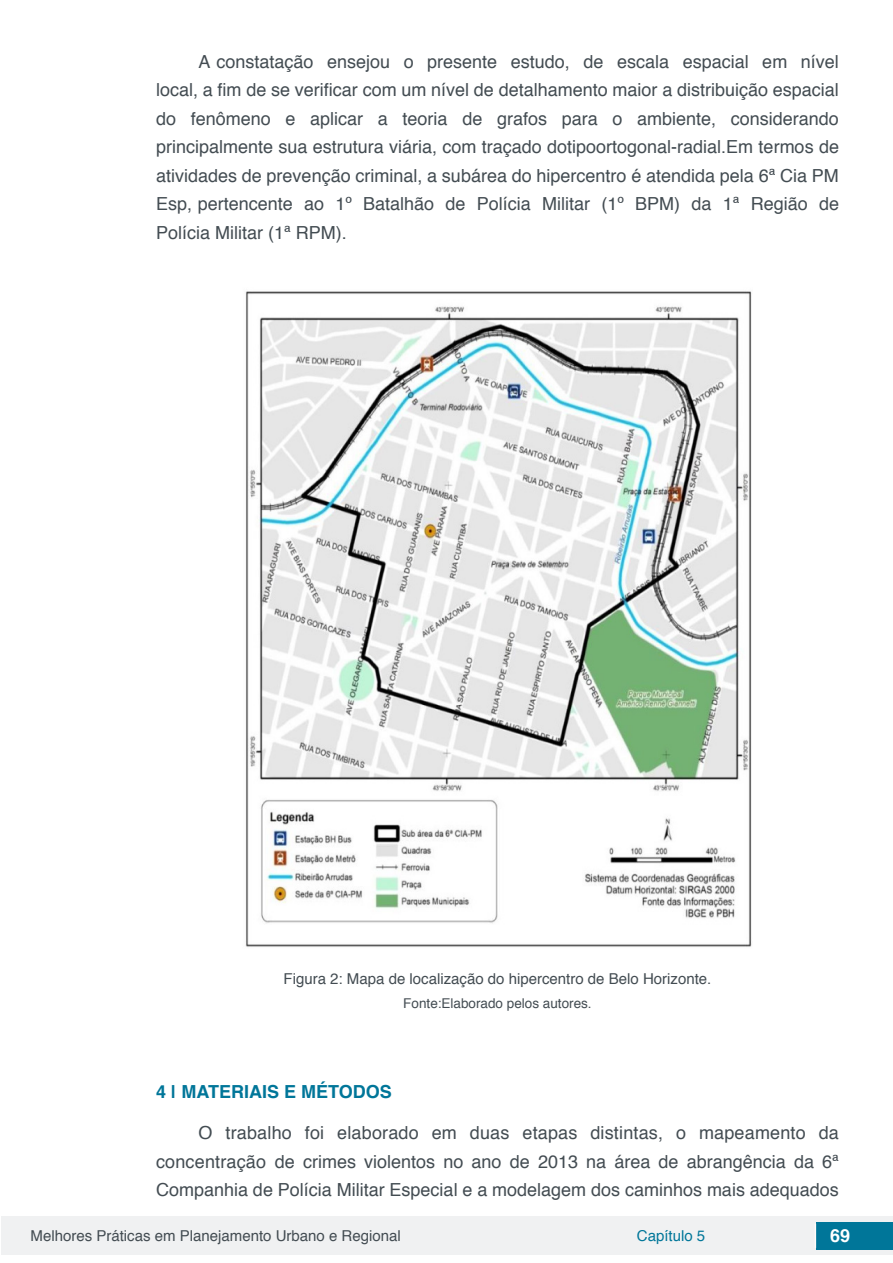
<style>
.page{position:relative;width:893px;height:1263px;background:#fff}
.page>*{position:absolute;margin:0;border:0;box-sizing:border-box;transform-origin:0 0}
.txt{font:18px/28.5px "Helvetica";color:#434c52;text-align:justify}
.t1{font:700 18px "Helvetica";color:#007699}
.t2{font:700 18px "Helvetica";color:#fff}
.info_tab_gra_imag{font:15px "Helvetica";color:#434c52}
.t3{font:15px "Helvetica";color:#007699}
.fonte_tab_gra_imag{font:13.5px "Helvetica";color:#434c52}
</style>
<div class="page">
<div style="left:1px;top:1216px;width:891px;height:38px;background:#f0f1f2"></div>
<div style="left:816px;top:1222px;width:77px;height:27px;background:#007699"></div>
<svg style="left:815px;top:1224px;width:1px;height:24px"></svg>
<img style="left:245px;top:291px;width:507px;height:656px">
<p class="txt" style="left:156px;top:47px;width:684px;text-indent:43px">A constatação ensejou o presente estudo, de escala espacial em nível local, a fim de se verificar com um nível de detalhamento maior a distribuição espacial do fenômeno e aplicar a teoria de grafos para o ambiente, considerando principalmente sua estrutura viária, com traçado dotipoortogonal-radial.Em termos de atividades de prevenção criminal, a subárea do hipercentro é atendida pela 6ª Cia PM Esp, pertencente ao 1º Batalhão de Polícia Militar (1º BPM) da 1ª Região de Polícia Militar (1ª RPM).</p>
<p class="info_tab_gra_imag" style="left:284px;top:967px;width:429px">Figura 2: Mapa de localização do hipercentro de Belo Horizonte.</p>
<p class="fonte_tab_gra_imag" style="left:403px;top:993px;width:190px">Fonte:Elaborado pelos autores.</p>
<p class="t1" style="left:156px;top:1077px;width:237px">4 | MATERIAIS E MÉTODOS</p>
<p class="txt" style="left:156px;top:1119px;width:684px;text-indent:43px">O trabalho foi elaborado em duas etapas distintas, o mapeamento da concentração de crimes violentos no ano de 2013 na área de abrangência da 6ª Companhia de Polícia Militar Especial e a modelagem dos caminhos mais adequados</p>
<p class="info_tab_gra_imag" style="left:31px;top:1224px;width:372px">Melhores Práticas em Planejamento Urbano e Regional</p>
<p class="t3" style="left:637px;top:1224px;width:70px">Capítulo 5</p>
<p class="t2" style="left:830px;top:1221px;width:22px">69</p>
</div>
